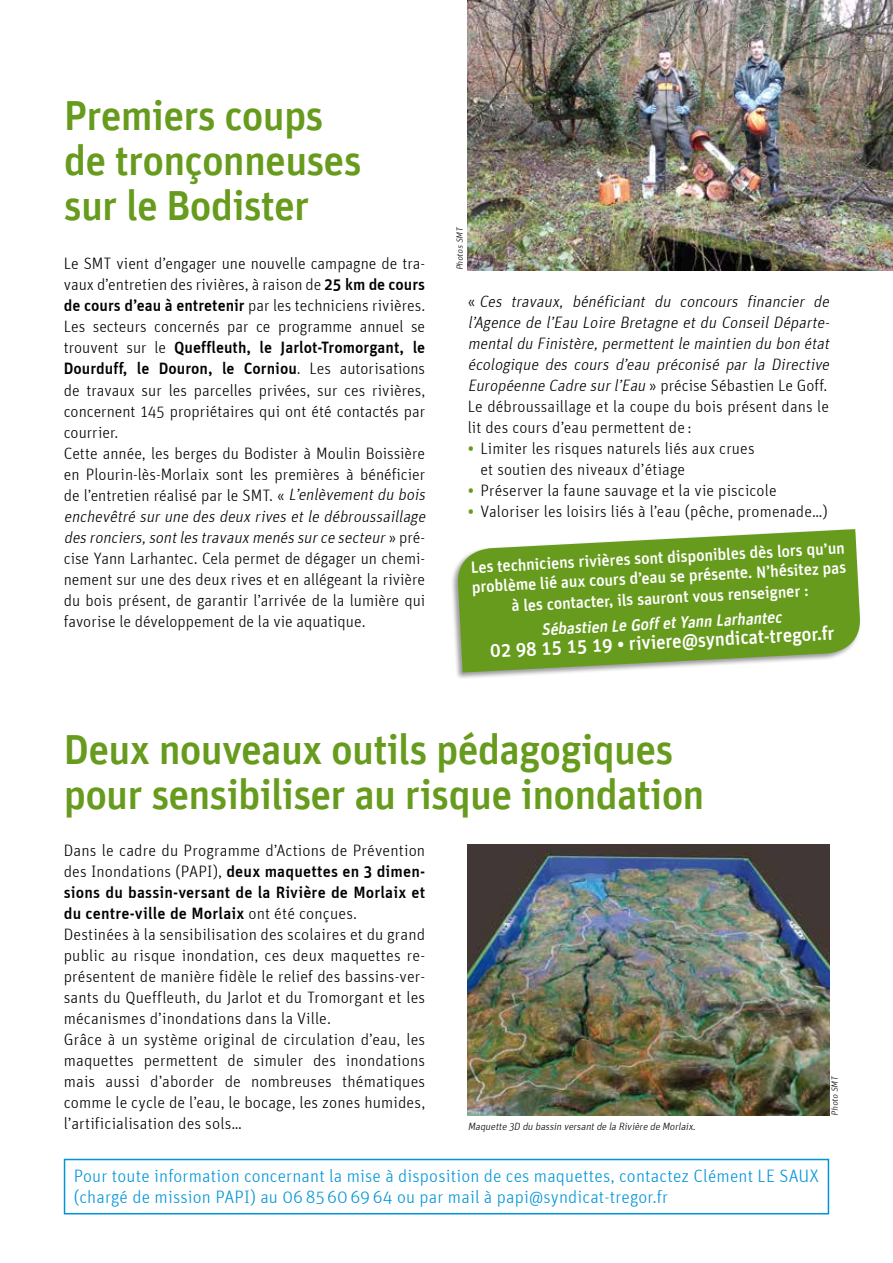
<style>
.page{position:relative;width:893px;height:1263px;background:#fff}
.page>*{position:absolute;margin:0;border:0;box-sizing:border-box;transform-origin:0 0}
.t1{font:42px/45px "Unit Medium TF";letter-spacing:-.02em;color:#679b1d}
.t2{font:19.5px "Unit Medium TF";color:#fff}
.t3{font:300 18px/21px "Unit";letter-spacing:.01em;color:#0095d8}
.t4{font:300 16.5px/21px "Unit";letter-spacing:.005em;color:#000}
.t5{font:italic 300 16.5px/21px "Unit";color:#000}
.t6{font:16.5px/19.5px "Unit Medium TF";color:#fff}
.t7{font:italic 16.5px "Unit Medium TF";color:#fff}
.t8{font:italic 300 10.5px "Unit";color:#000}
.t9{font:italic 300 9px "Unit";color:#000}
.s1{font-weight:500}
.s2{font-style:italic}
.s3{font-style:normal}
.s4{font-family:"Unit Medium TF";font-weight:400;color:#679b1d}
</style>
<div class="page">
<img style="left:468px;top:0;width:425px;height:270px">
<div style="left:450px;top:527px;width:412px;height:153px;background:#000;opacity:.4"></div>
<svg style="left:456px;top:529px;width:406px;height:143px;background:#7ea941"></svg>
<img style="left:468px;top:844px;width:361px;height:271px">
<div style="left:64px;top:1159px;width:765px;height:55px;border:2px solid #0095d8"></div>
<h1 class="t1" style="left:64px;top:92px;width:299px">Premiers coups de tronçonneuses sur le Bodister</h1>
<p class="t4" style="left:64px;top:253px;width:366px">Le SMT vient d’engager une nouvelle campagne de tra&shy;vaux d’entretien des rivières, à raison de <span class="s1">25 km de cours de cours d’eau à entretenir</span> par les techniciens rivières.<br>Les secteurs concernés par ce programme annuel se trouvent sur le <span class="s1">Queffleuth, le Jarlot-Tromorgant, le Dourduff, le Douron, le Corniou</span>. Les autorisations de travaux sur les parcelles privées, sur ces rivières, concernent 145 propriétaires qui ont été contactés par courrier.<br>Cette année, les berges du Bodister à Moulin Boissière en Plourin-lès-Morlaix sont les premières à bénéficier de l’entretien réalisé par le SMT. « <span class="s2">L’enlèvementdu bois enchevêtré sur une des deux rives et le débroussaillage des ronciers,sontles travaux menés surce secteur</span> » p r é - cise Yann Larhantec. Cela permet de dégager un chemi&shy;nement sur une des deux rives et en allégeant la rivière du bois présent, de garantir l’arrivée de la lumière qui favorise le développement de la vie aquatique.</p>
<p class="t9" style="left:454px;top:270px;width:46px;rotate:-90deg">Photos SMT</p>
<p class="t5" style="left:468px;top:290px;width:366px"><span class="s3">«</span> Ces travaux, bénéficiant du concours financier de l’Agence de l’Eau Loire Bretagne et du Conseil Départe&shy;mentaldu Finistère,permettentle maintien du bon état écologique des cours d’eau préconisé par la Directive Européenne Cadre surl’Eau<span class="s3">» précise Sébastien Le Goff.<br>Le débroussaillage et la coupe du bois présent dans le lit des cours d’eau permettent de :</span></p>
<p class="t4" style="left:480px;top:437px;width:276px;text-indent:-13px"><span class="s4">•</span> Limiter les risques naturels liés aux crues et soutien des niveaux d’étiage</p>
<p class="t4" style="left:468px;top:479px;width:310px"><span class="s4">•</span> Préserver la faune sauvage et la vie piscicole</p>
<p class="t4" style="left:468px;top:500px;width:362px"><span class="s4">•</span> Valoriser les loisirs liés à l’eau (pêche, promenade…)</p>
<p class="t6" style="left:470px;top:557px;width:376px;rotate:-3deg">Les techniciens rivières sont disponibles dès lors qu’un problème lié aux cours d’eau se présente. N’hésitez pas</p>
<p class="t6" style="left:511px;top:596px;width:299px;rotate:-3deg">à les contacter, ils sauront vous renseigner :</p>
<p class="t7" style="left:541px;top:620px;width:242px;rotate:-3deg">Sébastien Le Goff et Yann Larhantec</p>
<p class="t2" style="left:490px;top:639px;width:346px;rotate:-3deg">02 98 15 15 19 • riviere@syndicat-tregor.fr</p>
<h1 class="t1" style="left:64px;top:726px;width:642px">Deux nouveaux outils pédagogiques pour sensibiliser au risque inondation</h1>
<p class="t4" style="left:64px;top:840px;width:363px">Dans le cadre du Programme d’Actions de Prévention des Inondations (PAPI), <span class="s1">deux maquettes en 3 dimen&shy;sions du bassin-versant de la Rivière de Morlaix et du centre-ville de Morlaix</span> ont été conçues.<br>Destinées à la sensibilisation des scolaires et du grand public au risque inondation, ces deux maquettes re&shy;présentent de manière fidèle le relief des bassins-ver&shy;sants du Queffleuth, du Jarlot et du Tromorgant et les mécanismes d’inondations dans la Ville.<br>Grâce à un système original de circulation d’eau, les maquettes permettent de simuler des inondations mais aussi d’aborder de nombreuses thématiques comme le cycle de l’eau, le bocage, les zones humides, l’artificialisation des sols…</p>
<p class="t8" style="left:468px;top:1120px;width:231px">Maquette 3D du bassin versantde la Rivière de Morlaix.</p>
<p class="t9" style="left:829px;top:1115px;width:42px;rotate:-90deg">Photo SMT</p>
<p class="t3" style="left:74px;top:1165px;width:747px">Pour toute information concernant la mise à disposition de ces maquettes, contactez Clément LE SAUX (chargé de mission PAPI) au 06 85 6069 64 ou par mail à papi@syndicat-tregor.fr</p>
</div>
